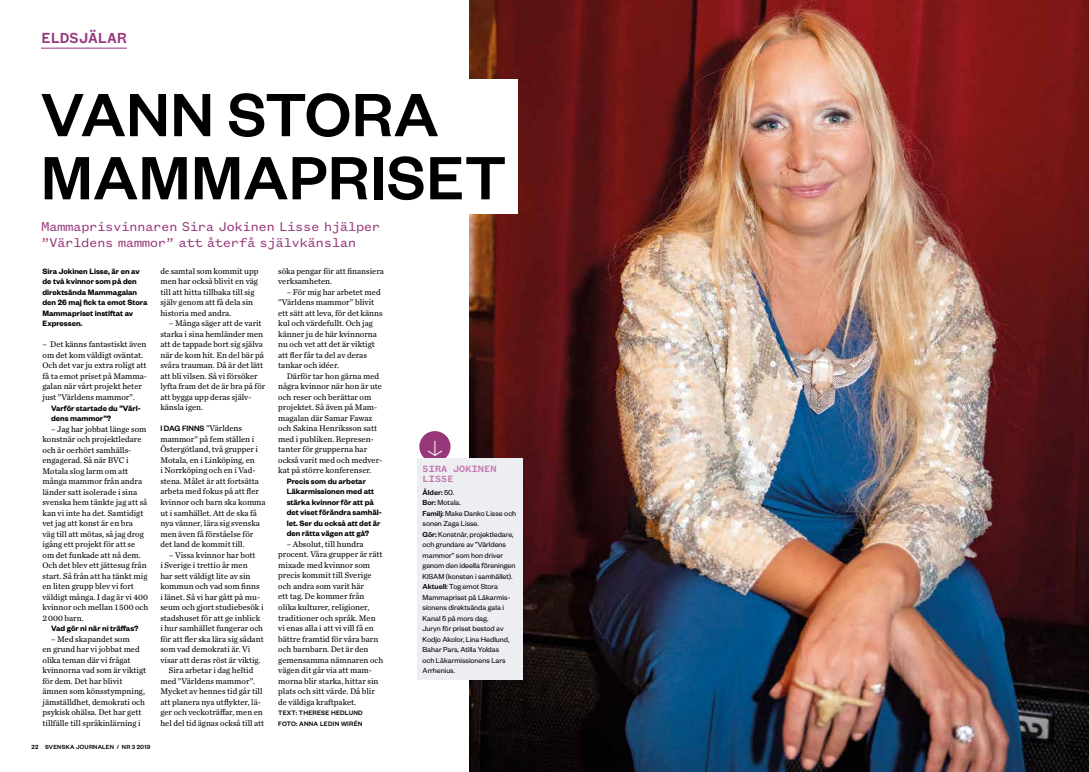
<style>
.page{position:relative;width:1089px;height:772px;background:#fff}
.page>*{position:absolute;margin:0;border:0;box-sizing:border-box;transform-origin:0 0}
.t1{font:500 66.9px/63px "Founders Grotesk";letter-spacing:.01em;color:#000}
.t2{font:500 16px "Founders Grotesk Mono";letter-spacing:-.02em;color:#96377a}
.t3{font:14px/16.4px "Founders Grotesk Mono";letter-spacing:-.04em;color:#96377a}
.t4{font:500 10px/10.2px "Founders Grotesk Mono";letter-spacing:.01em;color:#c473ad}
.t5{font:8.5px/10.5px "Chronicle Text G2";color:#000}
.t6{font:600 8.5px/10.5px "Founders Grotesk";color:#000}
.t7{font:500 8.5px "Founders Grotesk";color:#000}
.t8{font:8px/10.5px "Founders Grotesk";color:#000}
.t9{font:500 7px/10.5px "Founders Grotesk";letter-spacing:.03em;color:#000}
.t10{font:500 6.5px "Founders Grotesk";letter-spacing:.04em;color:#000}
.s1{font-family:"Chronicle Text G2";font-weight:400}
.s2{font-weight:500}
</style>
<div class="page">
<hr style="left:41px;top:48px;width:86px;height:1px;background:#96377a">
<img style="left:470px;top:0;width:618px;height:771px">
<div style="left:419px;top:431px;width:31px;height:31px;background:#96377a;border-radius:50%"></div>
<svg style="left:427px;top:440px;width:16px;height:16px"></svg>
<div style="left:417px;top:458px;width:106px;height:221px;background:#eceef1"></div>
<div style="left:28px;top:79px;width:490px;height:135px;background:#fff"></div>
<h2 class="t2" style="left:41px;top:29px;width:87px">ELDSJÄLAR</h2>
<h1 class="t1" style="left:41px;top:80px;width:467px">VANN STORA<br>MAMMAPRISET</h1>
<h3 class="t3" style="left:41px;top:218px;width:341px">Mammaprisvinnaren Sira Jokinen Lisse hjälper ”Världens mammor” att återfå självkänslan</h3>
<p class="t6" style="left:43px;top:265px;width:106px">Sira Jokinen Lisse, är en av de två kvinnor som på den direktsända Mammagalan den 26 maj fick ta emot Stora<br>Mammapriset instiftat av<br>Expressen.</p>
<p class="t5" style="left:43px;top:338px;width:106px">– Det känns fantastiskt även om det kom väldigt oväntat.<br>Och det var ju extra roligt att få ta emot priset på Mamma&shy;galan när vårt projekt heter just ”Världens mammor”.</p>
<p class="t6" style="left:51px;top:402px;width:91px">Varför startade du ”Värl&shy;dens mammor”?</p>
<p class="t5" style="left:43px;top:422px;width:107px;text-indent:8px">– Jag har jobbat länge som konstnär och projektledare och är oerhört samhälls&shy;engagerad. Så när BVC i<br>Motala slog larm om att många mammor från andra länder satt isolerade i sina svenska hem tänkte jag att så kan vi inte ha det. Samtidigt vet jag att konst är en bra<br>väg till att mötas, så jag drog igång ett projekt för att se om det funkade att nå dem.<br>Och det blev ett jättesug från start. Så från att ha tänkt mig en liten grupp blev vi fort väldigt många. I dag är vi 400 kvinnor och mellan 1 500 och<br>2 000 barn.</p>
<p class="t6" style="left:51px;top:622px;width:89px">Vad gör ni när ni träffas?</p>
<p class="t5" style="left:43px;top:632px;width:105px;text-indent:8px">– Med skapandet som<br>en grund har vi jobbat med olika teman där vi frågat kvinnorna vad som är viktigt för dem. Det har blivit ämnen som könsstympning, jämställdhet, demokrati och psykisk ohälsa. Det har gett tillfälle till språkinlärning i</p>
<p class="t10" style="left:31px;top:742px;width:120px">22 SVENSKA JOURNALEN / NR 3 2019</p>
<p class="t5" style="left:160px;top:265px;width:99px">de samtal som kommit upp men har också blivit en väg till att hitta tillbaka till sig själv genom att få dela sin historia med andra.</p>
<p class="t5" style="left:160px;top:317px;width:106px;text-indent:8px">– Många säger att de varit starka i sina hemländer men att de tappade bort sig själva när de kom hit. En del bär på svåra trauman. Då är det lätt att bli vilsen. Så vi försöker lyfta fram det de är bra på för att bygga upp deras själv&shy;känsla igen.</p>
<p class="t7" style="left:160px;top:423px;width:83px">I DAG FINNS <span class="s1">”Världens</span></p>
<p class="t5" style="left:160px;top:433px;width:107px">mammor” på fem ställen i<br>Östergötland, två grupper i<br>Motala, en i Linköping, en<br>i Norrköping och en i Vad&shy;stena. Målet är att fortsätta arbeta med fokus på att fler kvinnor och barn ska komma ut i samhället. Att de ska få nya vänner, lära sig svenska men även få förståelse för det land de kommit till.</p>
<p class="t5" style="left:169px;top:548px;width:88px">– Vissa kvinnor har bott</p>
<p class="t5" style="left:160px;top:559px;width:89px">i Sverige i trettio år men</p>
<p class="t5" style="left:160px;top:569px;width:92px">har sett väldigt lite av sin</p>
<p class="t5" style="left:160px;top:580px;width:101px">kommun och vad som finns</p>
<p class="t5" style="left:160px;top:590px;width:101px">i länet. Så vi har gått på mu-</p>
<p class="t5" style="left:160px;top:601px;width:105px">seum och gjort studiebesök i</p>
<p class="t5" style="left:160px;top:611px;width:101px">stadshuset för att ge inblick</p>
<p class="t5" style="left:160px;top:622px;width:104px">i hur samhället fungerar och</p>
<p class="t5" style="left:160px;top:632px;width:105px">för att fler ska lära sig sådant</p>
<p class="t5" style="left:160px;top:643px;width:91px">som vad demokrati är. Vi</p>
<p class="t5" style="left:160px;top:653px;width:102px">visar att deras röst är viktig.</p>
<p class="t5" style="left:169px;top:664px;width:86px">Sira arbetar i dag heltid</p>
<p class="t5" style="left:160px;top:674px;width:96px">med ”Världens mammor”.</p>
<p class="t5" style="left:160px;top:685px;width:104px">Mycket av hennes tid går till</p>
<p class="t5" style="left:160px;top:695px;width:102px">att planera nya utflykter, lä-</p>
<p class="t5" style="left:160px;top:706px;width:104px">ger och veckoträffar, men en</p>
<p class="t5" style="left:160px;top:716px;width:105px">hel del tid ägnas också till att</p>
<p class="t5" style="left:278px;top:265px;width:107px">söka pengar för att finansiera verksamheten.</p>
<p class="t5" style="left:278px;top:286px;width:106px;text-indent:8px">– För mig har arbetet med ”Världens mammor” blivit ett sätt att leva, för det känns kul och värdefullt. Och jag känner ju de här kvinnorna nu och vet att det är viktigt att fler får ta del av deras tankar och idéer.</p>
<p class="t5" style="left:278px;top:370px;width:105px;text-indent:8px">Därför tar hon gärna med några kvinnor när hon är ute och reser och berättar om projektet. Så även på Mam&shy;magalan där Samar Fawaz och Sakina Henriksson satt med i publiken. Represen&shy;tanter för grupperna har också varit med och medver&shy;kat på större konferenser.</p>
<p class="t6" style="left:287px;top:475px;width:97px">Precis som du arbetar<br>Läkarmissionen med att stärka kvinnor för att på det viset förändra samhäl&shy;let. Ser du också att det är den rätta vägen att gå?</p>
<p class="t5" style="left:278px;top:538px;width:106px;text-indent:8px">– Absolut, till hundra procent. Våra grupper är rätt mixade med kvinnor som precis kommit till Sverige och andra som varit här<br>ett tag. De kommer från olika kulturer, religioner, traditioner och språk. Men vi enas alla i att vi vill få en bättre framtid för våra barn och barnbarn. Det är den gemensamma nämnaren och vägen dit går via att mam&shy;morna blir starka, hittar sin plats och sitt värde. Då blir de väldiga kraftpaket.</p>
<p class="t9" style="left:278px;top:707px;width:86px">TEXT: THERESE HEDLUND<br>FOTO: ANNA LEDIN WIRÉN</p>
<p class="t4" style="left:422px;top:463px;width:75px">SIRA JOKINEN<br>LISSE</p>
<p class="t8" style="left:422px;top:486px;width:95px"><span class="s2">Ålder:</span> 50.<br><span class="s2">Bor:</span> Motala.<br><span class="s2">Familj:</span> Make Danko Lisse och sonen Zaga Lisse.<br><span class="s2">Gör:</span> Konstnär, projektledare, och grundare av ”Världens mammor” som hon driver genom den ideella föreningen<br>KISAM (konsten i samhället).<br><span class="s2">Aktuell:</span> Tog emot Stora<br>Mammapriset på Läkarmis&shy;sionens direktsända gala i<br>Kanal 5 på mors dag.<br>Juryn för priset bestod av<br>Kodjo Akolor, Lina Hedlund,<br>Bahar Pars, Atilla Yoldas<br>och Läkarmissionens Lars<br>Arrhenius.</p>
</div>
